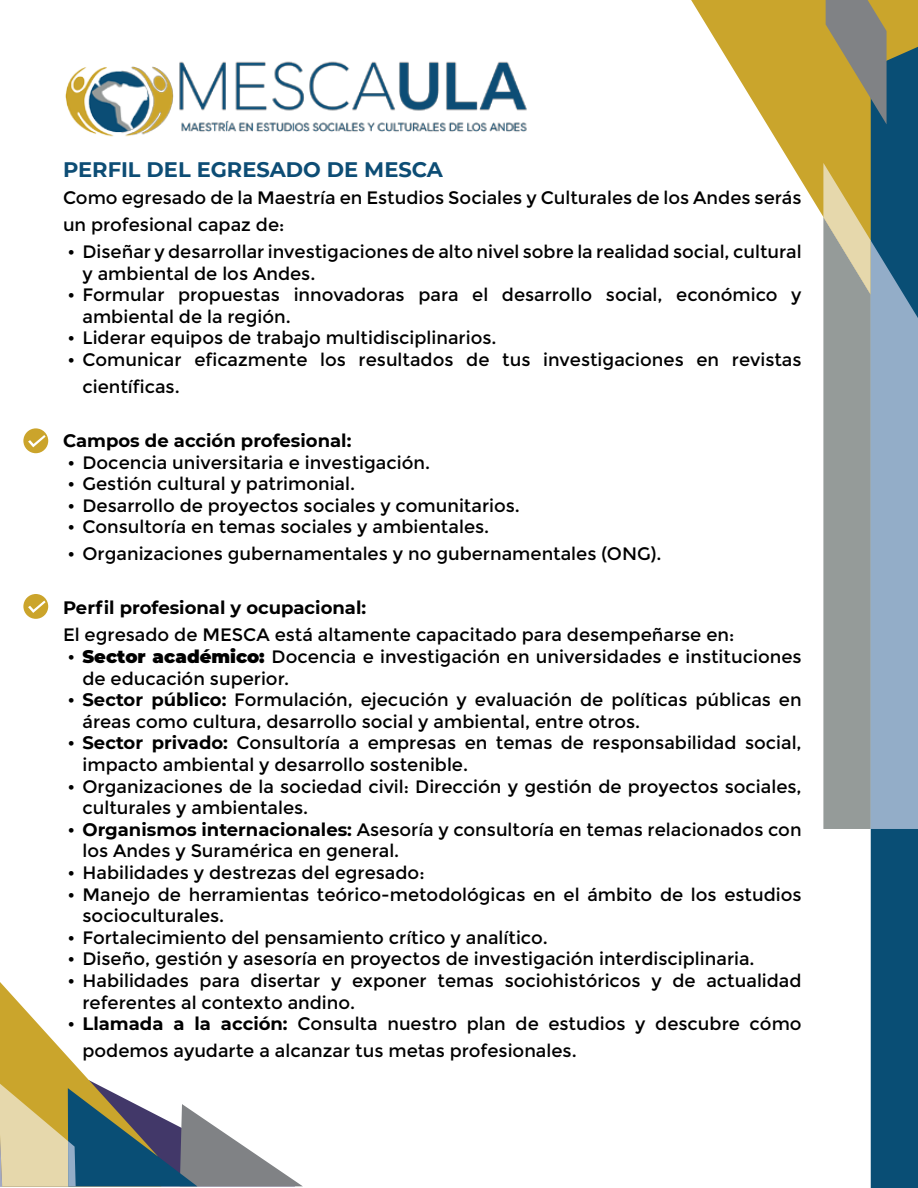
<style>
.page{position:relative;width:918px;height:1188px;background:#fff}
.page>*{position:absolute;margin:0;border:0;box-sizing:border-box;transform-origin:0 0}
.t1{font:700 21px "Montserrat";color:#0d4d75}
.t2{font:18px/21.6px "Montserrat";color:#000}
.t3{font:700 18px "Montserrat";color:#000}
.s1{font-weight:900}
.s2{font-weight:700}
</style>
<div class="page">
<svg style="left:691px;top:0;width:227px;height:216px;fill:#caa52c"></svg>
<div style="left:871px;top:47px;width:47px;height:1141px;background:#094e75"></div>
<svg style="left:823px;top:163px;width:95px;height:666px;background:#8fa0a7"></svg>
<svg style="left:826px;top:0;width:61px;height:124px;background:#9a8e5f"></svg>
<img style="left:65px;top:61px;width:462px;height:76px">
<svg style="left:0;top:982px;width:302px;height:204px"></svg>
<div style="left:23px;top:428px;width:25px;height:25px;background:#cba42b;border-radius:50%"></div>
<svg style="left:28px;top:435px;width:18px;height:12px"></svg>
<div style="left:23px;top:594px;width:25px;height:25px;background:#cba42b;border-radius:50%"></div>
<svg style="left:28px;top:601px;width:18px;height:12px"></svg>
<p class="t1" style="left:63px;top:154px;width:382px">PERFIL DEL EGRESADO DE MESCA</p>
<p class="t2" style="left:63px;top:184px;width:740px;line-height:27px">Como egresado de la Maestría en Estudios Sociales y Culturales de los Andes serás un profesional capaz de:</p>
<p class="t2" style="left:82px;top:241px;width:721px;text-indent:-15px">• Diseñar y desarrollar investigaciones de alto nivel sobre la realidad social, cultural y ambiental de los Andes.</p>
<p class="t2" style="left:82px;top:284px;width:721px;text-indent:-15px">• Formular propuestas innovadoras para el desarrollo social, económico y ambiental de la región.</p>
<p class="t2" style="left:68px;top:327px;width:431px">• Liderar equipos de trabajo multidisciplinarios.</p>
<p class="t2" style="left:82px;top:346px;width:721px;line-height:27px;text-indent:-15px">• Comunicar eficazmente los resultados de tus investigaciones en revistas científicas.</p>
<p class="t3" style="left:63px;top:428px;width:290px">Campos de acción profesional:</p>
<p class="t2" style="left:68px;top:452px;width:364px">• Docencia universitaria e investigación.</p>
<p class="t2" style="left:68px;top:473px;width:289px">• Gestión cultural y patrimonial.</p>
<p class="t2" style="left:68px;top:495px;width:454px">• Desarrollo de proyectos sociales y comunitarios.</p>
<p class="t2" style="left:68px;top:516px;width:423px">• Consultoría en temas sociales y ambientales.</p>
<p class="t2" style="left:68px;top:543px;width:596px">• Organizaciones gubernamentales y no gubernamentales (ONG).</p>
<p class="t3" style="left:63px;top:595px;width:305px">Perfil profesional y ocupacional:</p>
<p class="t2" style="left:63px;top:624px;width:673px">El egresado de MESCA está altamente capacitado para desempeñarse en:</p>
<p class="t2" style="left:82px;top:646px;width:721px;text-indent:-15px">• <span class="s1">Sector académico:</span> Docencia e investigación en universidades e instituciones de educación superior.</p>
<p class="t2" style="left:82px;top:689px;width:721px;text-indent:-15px">• <span class="s2">Sector público:</span> Formulación, ejecución y evaluación de políticas públicas en áreas como cultura, desarrollo social y ambiental, entre otros.</p>
<p class="t2" style="left:82px;top:732px;width:721px;text-indent:-15px">• <span class="s2">Sector privado:</span> Consultoría a empresas en temas de responsabilidad social, impacto ambiental y desarrollo sostenible.</p>
<p class="t2" style="left:82px;top:776px;width:721px;text-indent:-15px">• Organizaciones de la sociedad civil: Dirección y gestión de proyectos sociales, culturales y ambientales.</p>
<p class="t2" style="left:82px;top:819px;width:721px;text-indent:-15px">• <span class="s2">Organismos internacionales:</span> Asesoría y consultoría en temas relacionados con los Andes y Suramérica en general.</p>
<p class="t2" style="left:68px;top:862px;width:359px">• Habilidades y destrezas del egresado:</p>
<p class="t2" style="left:82px;top:884px;width:721px;text-indent:-15px">• Manejo de herramientas teórico-metodológicas en el ámbito de los estudios socioculturales.</p>
<p class="t2" style="left:68px;top:927px;width:482px">• Fortalecimiento del pensamiento crítico y analítico.</p>
<p class="t2" style="left:68px;top:948px;width:689px">• Diseño, gestión y asesoría en proyectos de investigación interdisciplinaria.</p>
<p class="t2" style="left:82px;top:970px;width:721px;text-indent:-15px">• Habilidades para disertar y exponer temas sociohistóricos y de actualidad referentes al contexto andino.</p>
<p class="t2" style="left:82px;top:1010px;width:721px;line-height:27px;text-indent:-15px">• <span class="s2">Llamada a la acción:</span> Consulta nuestro plan de estudios y descubre cómo podemos ayudarte a alcanzar tus metas profesionales.</p>
</div>
